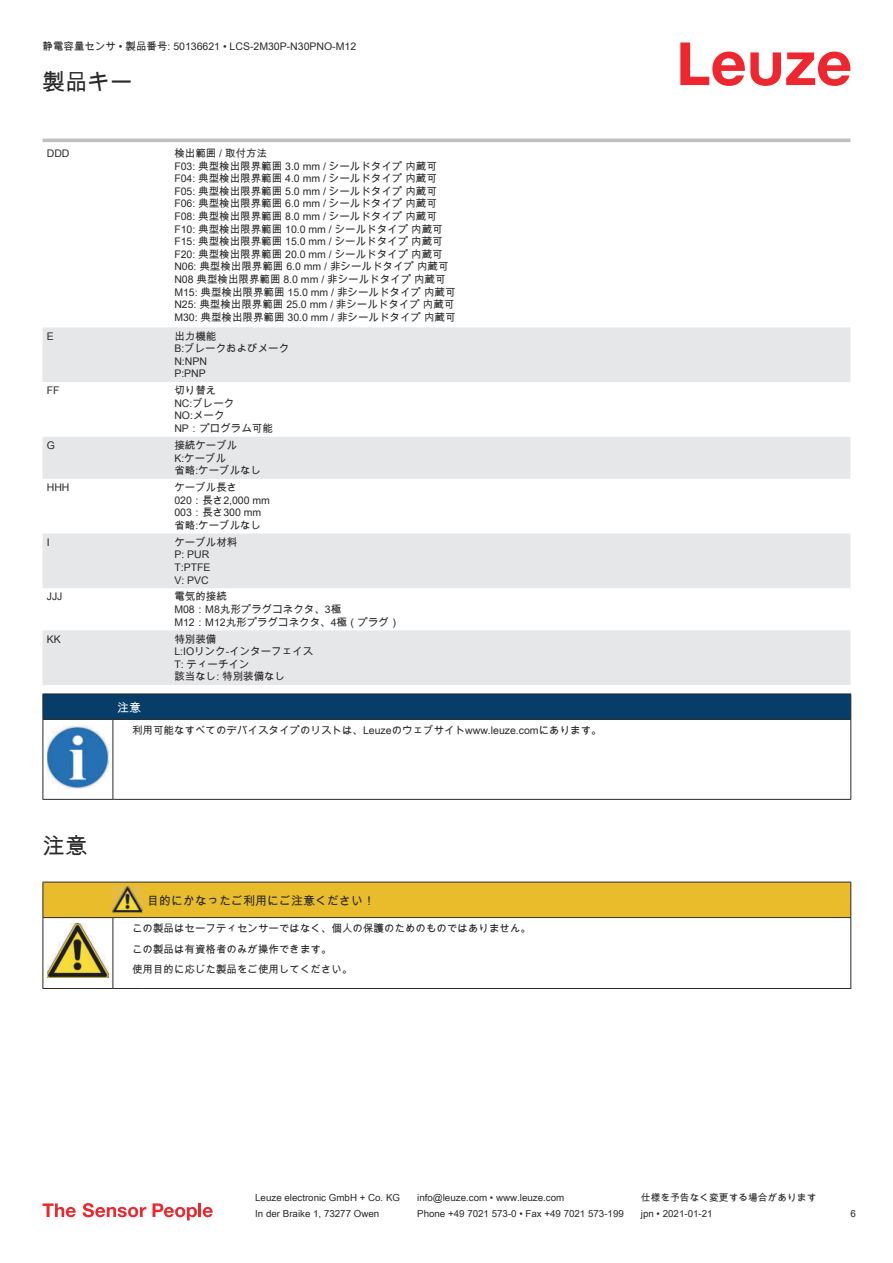
<style>
.page{position:relative;width:893px;height:1263px;background:#fff}
.page>*{position:absolute;margin:0;border:0;box-sizing:border-box;transform-origin:0 0}
.t1{font:22.5px "Arial Unicode MS";color:#2b292a}
.t2{font:12px "Arial Unicode MS";color:#2b292a}
.t3{font:12px "Arial Unicode MS";color:#fff}
.t4{font:10.5px/12.6px "Arial Unicode MS";color:#2b292a}
.t5{font:9.75px "Arial Unicode MS";color:#2b292a}
</style>
<div class="page">
<svg style="left:680px;top:43px;width:170px;height:43px"></svg>
<svg style="left:43px;top:327px;width:807px;height:358px;fill:#e6e7e9"></svg>
<hr style="left:43px;top:139px;width:127px;height:3px;background:#bdbfc1">
<hr style="left:170px;top:139px;width:680px;height:3px;background:#bdbfc1">
<svg style="left:43px;top:1203px;width:33px;height:14px"></svg>
<svg style="left:83px;top:1203px;width:63px;height:14px"></svg>
<svg style="left:153px;top:1203px;width:44px;height:17px"></svg>
<hr style="left:198px;top:1203px;width:3px;height:14px;background:#ed272d">
<svg style="left:203px;top:1207px;width:10px;height:10px"></svg>
<svg style="left:44px;top:720px;width:806px;height:79px"></svg>
<hr style="left:43px;top:693px;width:70px;height:1px;background:#2b292a">
<hr style="left:43px;top:719px;width:70px;height:1px;background:#2b292a">
<hr style="left:113px;top:693px;width:738px;height:1px;background:#2b292a">
<div style="left:43px;top:694px;width:808px;height:25px;background:#063d69"></div>
<hr style="left:113px;top:719px;width:738px;height:1px;background:#2b292a">
<hr style="left:43px;top:720px;width:1px;height:75px;background:#2b292a">
<hr style="left:113px;top:720px;width:1px;height:75px;background:#2b292a">
<hr style="left:850px;top:720px;width:1px;height:75px;background:#2b292a">
<hr style="left:43px;top:799px;width:70px;height:1px;background:#2b292a">
<hr style="left:113px;top:799px;width:738px;height:1px;background:#2b292a">
<img style="left:47px;top:726px;width:61px;height:63px">
<div style="left:115px;top:720px;width:734px;height:21px;background:#fff"></div>
<hr style="left:43px;top:988px;width:70px;height:1px;background:#2b292a">
<hr style="left:113px;top:988px;width:30px;height:1px;background:#2b292a">
<hr style="left:143px;top:988px;width:708px;height:1px;background:#2b292a">
<svg style="left:43px;top:882px;width:808px;height:106px"></svg>
<p class="t4" style="left:43px;top:40px;width:315px">静電容量センサ • 製品番号: 50136621 • LCS-2M30P-N30PNO-M12</p>
<h1 class="t1" style="left:43px;top:66px;width:91px">製品キー</h1>
<p class="t4" style="left:47px;top:147px;width:24px">DDD</p>
<p class="t4" style="left:174px;top:147px;width:283px">検出範囲 / 取付方法<br>F03: 典型検出限界範囲 3.0 mm / シールドタイプ 内蔵可<br>F04: 典型検出限界範囲 4.0 mm / シールドタイプ 内蔵可<br>F05: 典型検出限界範囲 5.0 mm / シールドタイプ 内蔵可<br>F06: 典型検出限界範囲 6.0 mm / シールドタイプ 内蔵可<br>F08: 典型検出限界範囲 8.0 mm / シールドタイプ 内蔵可<br>F10: 典型検出限界範囲 10.0 mm / シールドタイプ 内蔵可<br>F15: 典型検出限界範囲 15.0 mm / シールドタイプ 内蔵可<br>F20: 典型検出限界範囲 20.0 mm / シールドタイプ 内蔵可<br>N06: 典型検出限界範囲 6.0 mm / 非シールドタイプ 内蔵可<br>N08 典型検出限界範囲 8.0 mm / 非シールドタイプ 内蔵可<br>M15: 典型検出限界範囲 15.0 mm / 非シールドタイプ 内蔵可<br>N25: 典型検出限界範囲 25.0 mm / 非シールドタイプ 内蔵可<br>M30: 典型検出限界範囲 30.0 mm / 非シールドタイプ 内蔵可</p>
<p class="t4" style="left:47px;top:330px;width:9px">E</p>
<p class="t4" style="left:174px;top:329px;width:116px">出力機能<br>B:ブレークおよびメーク<br>N:NPN<br>P:PNP</p>
<p class="t4" style="left:47px;top:384px;width:14px">FF</p>
<p class="t4" style="left:174px;top:384px;width:100px">切り替え<br>NC:ブレーク<br>NO:メーク<br>NP：プログラム可能</p>
<p class="t4" style="left:47px;top:439px;width:10px">G</p>
<p class="t4" style="left:174px;top:439px;width:88px">接続ケーブル<br>K:ケーブル<br>省略:ケーブルなし</p>
<p class="t4" style="left:47px;top:481px;width:24px">HHH</p>
<p class="t4" style="left:174px;top:481px;width:97px">ケーブル長さ<br>020：長さ2,000 mm<br>003：長さ300 mm省略:ケーブルなし</p>
<p class="t4" style="left:47px;top:536px;width:4px">I</p>
<p class="t4" style="left:174px;top:535px;width:64px">ケーブル材料<br>P: PUR<br>T:PTFE<br>V: PVC</p>
<p class="t4" style="left:47px;top:590px;width:17px">JJJ</p>
<p class="t4" style="left:174px;top:590px;width:227px">電気的接続<br>M08：M8丸形プラグコネクタ、3極<br>M12：M12丸形プラグコネクタ、4極（プラグ）</p>
<p class="t4" style="left:47px;top:632px;width:16px">KK</p>
<p class="t4" style="left:174px;top:632px;width:140px">特別装備<br>L:IOリンク-インターフェイス<br>T: ティーチイン<br>該当なし: 特別装備なし</p>
<p class="t3" style="left:117px;top:698px;width:25px">注意</p>
<p class="t4" style="left:132px;top:724px;width:471px">利用可能なすべてのデバイスタイプのリストは、Leuzeのウェブサイトwww.leuze.comにあります。</p>
<h1 class="t1" style="left:43px;top:830px;width:46px">注意</h1>
<p class="t2" style="left:147px;top:892px;width:229px">目的にかなったご利用にご注意ください！</p>
<p class="t4" style="left:132px;top:918px;width:400px;line-height:20.2px">この製品はセーフティセンサーではなく、個人の保護のためのものではありません。この製品は有資格者のみが操作できます。<br>使用目的に応じた製品をご使用してください。</p>
<p class="t5" style="left:255px;top:1191px;width:146px">Leuze electronic GmbH + Co. KG</p>
<p class="t5" style="left:417px;top:1191px;width:149px">info@leuze.com • www.leuze.com</p>
<p class="t5" style="left:641px;top:1191px;width:177px">仕様を予告なく変更する場合があります</p>
<p class="t5" style="left:255px;top:1206px;width:126px">In der Braike 1, 73277 Owen</p>
<p class="t5" style="left:417px;top:1206px;width:208px">Phone +49 7021 573-0 • Fax +49 7021 573-199</p>
<p class="t5" style="left:641px;top:1206px;width:73px">jpn • 2021-01-21</p>
<p class="t5" style="left:850px;top:1206px;width:7px">6</p>
</div>
